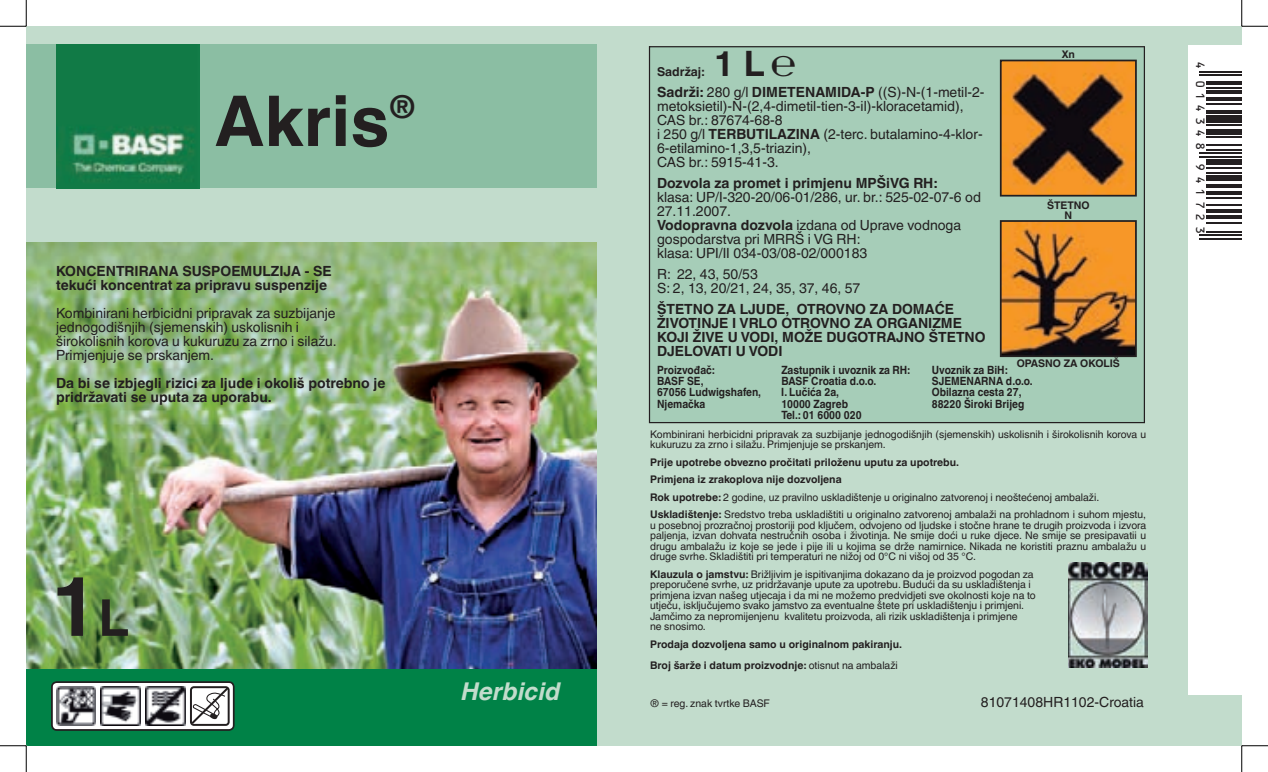
<style>
.page{position:relative;width:1268px;height:772px;background:#fff}
.page>*{position:absolute;margin:0;border:0;box-sizing:border-box;transform-origin:0 0}
.t1{font:700 82.25px "Helvetica Linotype";color:#231f20}
.t2{font:700 70px "Helvetica Linotype";color:#231f20}
.t3{font:700 35px "Helvetica Linotype";color:#231f20}
.t4{font:700 31.5px "Helvetica Linotype";color:#231f20}
.t5{font:italic 700 24.5px "Helvetica Linotype";color:#c2dccc}
.t6{font:14px/14px "Helvetica Linotype";color:#231f20}
.t7{font:700 14px/14px "Helvetica Linotype";color:#231f20}
.t8{font:700 12.25px "Helvetica Linotype";color:#231f20}
.t9{font:11.55px "OCRB";letter-spacing:.355em;color:#231f20}
.t10{font:700 11.38px "Helvetica Linotype";color:#231f20;scale:.9 1}
.t11{font:10.5px/10.5px "Helvetica Linotype";color:#231f20}
.t12{font:700 10.5px/20.8px "Helvetica Linotype";color:#231f20}
.s1{font-size:50.75px}
.s2{font-weight:400;font-size:28px}
.s3{font-weight:700}
.s4{font-weight:400}
</style>
<div class="page">
<div style="left:26px;top:26px;width:1216px;height:720px;background:#c2dccc"></div>
<img style="left:26px;top:242px;width:571px;height:427px">
<div style="left:26px;top:669px;width:571px;height:77px;background:#008247"></div>
<div style="left:649px;top:46px;width:496px;height:377px;background:#a6cdb8"></div>
<svg style="left:1000px;top:60px;width:137px;height:137px;background:#975e21"></svg>
<img style="left:1068px;top:562px;width:79px;height:105px">
<div style="left:26px;top:44px;width:571px;height:144px;background:#8bbea3"></div>
<img style="left:56px;top:44px;width:144px;height:144px">
<svg style="left:1000px;top:220px;width:137px;height:137px;background:#b37026"></svg>
<div style="left:1188px;top:45px;width:54px;height:649px;background:#fff"></div>
<hr style="left:1199px;top:71px;width:43px;height:1px;background:#231f20">
<hr style="left:1199px;top:74px;width:43px;height:2px;background:#231f20">
<hr style="left:1206px;top:81px;width:36px;height:4px;background:#231f20">
<hr style="left:1206px;top:87px;width:36px;height:1px;background:#231f20">
<hr style="left:1206px;top:90px;width:36px;height:4px;background:#231f20">
<hr style="left:1206px;top:97px;width:36px;height:4px;background:#231f20">
<hr style="left:1206px;top:103px;width:36px;height:1px;background:#231f20">
<hr style="left:1206px;top:110px;width:36px;height:3px;background:#231f20">
<div style="left:1206px;top:115px;width:36px;height:7px;background:#231f20"></div>
<hr style="left:1206px;top:124px;width:36px;height:2px;background:#231f20">
<div style="left:1206px;top:129px;width:36px;height:6px;background:#231f20"></div>
<hr style="left:1206px;top:136px;width:36px;height:2px;background:#231f20">
<hr style="left:1206px;top:144px;width:36px;height:1px;background:#231f20">
<hr style="left:1206px;top:149px;width:36px;height:2px;background:#231f20">
<hr style="left:1199px;top:152px;width:43px;height:2px;background:#231f20">
<hr style="left:1199px;top:156px;width:43px;height:2px;background:#231f20">
<div style="left:1206px;top:160px;width:36px;height:5px;background:#231f20"></div>
<hr style="left:1206px;top:167px;width:36px;height:2px;background:#231f20">
<hr style="left:1206px;top:172px;width:36px;height:2px;background:#231f20">
<div style="left:1206px;top:176px;width:36px;height:5px;background:#231f20"></div>
<hr style="left:1206px;top:185px;width:36px;height:3px;background:#231f20">
<hr style="left:1206px;top:192px;width:36px;height:3px;background:#231f20">
<hr style="left:1206px;top:197px;width:36px;height:2px;background:#231f20">
<hr style="left:1206px;top:204px;width:36px;height:2px;background:#231f20">
<hr style="left:1206px;top:209px;width:36px;height:4px;background:#231f20">
<hr style="left:1206px;top:215px;width:36px;height:3px;background:#231f20">
<hr style="left:1206px;top:222px;width:36px;height:2px;background:#231f20">
<hr style="left:1206px;top:231px;width:36px;height:2px;background:#231f20">
<hr style="left:1199px;top:234px;width:43px;height:2px;background:#231f20">
<hr style="left:1199px;top:238px;width:43px;height:2px;background:#231f20">
<svg style="left:51px;top:681px;width:184px;height:50px;background:#9d9ea0"></svg>
<svg style="left:0;top:0;width:27px;height:27px"></svg>
<svg style="left:0;top:745px;width:27px;height:27px"></svg>
<svg style="left:1241px;top:0;width:27px;height:27px"></svg>
<svg style="left:1241px;top:745px;width:27px;height:27px"></svg>
<h2 class="t2" style="left:215px;top:81px;width:176px">Akris</h2>
<h3 class="t4" style="left:389px;top:89px;width:28px">®</h3>
<h3 class="t7" style="left:56px;top:264px;width:277px">KONCENTRIRANA SUSPOEMULZIJA - SE tekući koncentrat za pripravu suspenzije</h3>
<h3 class="t6" style="left:56px;top:306px;width:282px">Kombinirani herbicidni pripravak za suzbijanje jednogodišnjih (sjemenskih) uskolisnih i širokolisnih korova u kukuruzu za zrno i silažu.<br>Primjenjuje se prskanjem.</h3>
<h3 class="t7" style="left:56px;top:376px;width:331px">Da bi se izbjegli rizici za ljude i okoliš potrebno je pridržavati se uputa za uporabu.</h3>
<h1 class="t1" style="left:51px;top:559px;width:79px">1<span class="s1">L</span></h1>
<h3 class="t5" style="left:461px;top:677px;width:101px">Herbicid</h3>
<p class="t12" style="left:1062px;top:44px;width:15px">Xn</p>
<h3 class="t3" style="left:714px;top:44px;width:83px">1 L<span class="s2">℮</span></h3>
<p class="t6" style="left:657px;top:85px;width:329px"><span class="s3">Sadrži:</span> 280 g/l <span class="s3">DIMETENAMIDA-P</span> ((S)-N-(1-metil-2- metoksietil)-N-(2,4-dimetil-tien-3-il)-kloracetamid), CAS br.: 87674-68-8<br>i 250 g/l <span class="s3">TERBUTILAZINA</span> (2-terc. butalamino-4-klor-6-etilamino-1,3,5-triazin),<br>CAS br.: 5915-41-3.</p>
<h3 class="t7" style="left:657px;top:176px;width:282px">Dozvola za promet i primjenu MPŠiVG RH:</h3>
<h3 class="t6" style="left:657px;top:190px;width:325px">klasa: UP/I-320-20/06-01/286, ur. br.: 525-02-07-6 od 27.11.2007.<br><span class="s3">Vodopravna dozvola</span> izdana od Uprave vodnoga gospodarstva pri MRRŠ i VG RH:<br>klasa: UPI/II 034-03/08-02/000183</h3>
<h3 class="t6" style="left:657px;top:267px;width:205px">R: 22, 43, 50/53<br>S: 2, 13, 20/21, 24, 35, 37, 46, 57</h3>
<h3 class="t7" style="left:657px;top:302px;width:330px">ŠTETNO ZA LJUDE, OTROVNO ZA DOMAĆE<br>ŽIVOTINJE I VRLO OTROVNO ZA ORGANIZME<br>KOJI ŽIVE U VODI, MOŽE DUGOTRAJNO ŠTETNO<br>DJELOVATI U VODI</h3>
<p class="t8" style="left:657px;top:65px;width:49px">Sadržaj:</p>
<p class="t12" style="left:1047px;top:195px;width:44px">ŠTETNO</p>
<p class="t12" style="left:1064px;top:205px;width:9px">N</p>
<p class="t12" style="left:1017px;top:353px;width:105px">OPASNO ZA OKOLIŠ</p>
<p class="t10" style="left:657px;top:363px;width:66px">Proizvođač:</p>
<p class="t10" style="left:781px;top:363px;width:145px">Zastupnik i uvoznik za RH:</p>
<p class="t10" style="left:932px;top:363px;width:86px">Uvoznik za BiH:</p>
<p class="t10" style="left:657px;top:374px;width:53px">BASF SE,</p>
<p class="t10" style="left:781px;top:374px;width:107px">BASF Croatia d.o.o.</p>
<p class="t10" style="left:932px;top:374px;width:113px">SJEMENARNA d.o.o.</p>
<p class="t10" style="left:657px;top:386px;width:117px">67056 Ludwigshafen,</p>
<p class="t10" style="left:781px;top:386px;width:66px">I. Lučića 2a,</p>
<p class="t10" style="left:932px;top:386px;width:101px">Obilazna cesta 27,</p>
<p class="t10" style="left:657px;top:397px;width:55px">Njemačka</p>
<p class="t10" style="left:781px;top:397px;width:76px">10000 Zagreb</p>
<p class="t10" style="left:932px;top:397px;width:104px">88220 Široki Brijeg</p>
<p class="t10" style="left:781px;top:408px;width:91px">Tel.: 01 6000 020</p>
<p class="t11" style="left:650px;top:429px;width:498px">Kombinirani herbicidni pripravak za suzbijanje jednogodišnjih (sjemenskih) uskolisnih i širokolisnih korova u kukuruzu za zrno i silažu. Primjenjuje se prskanjem.</p>
<p class="t11" style="left:650px;top:453px;width:498px;line-height:17.5px"><span class="s3">Prije upotrebe obvezno pročitati priloženu uputu za upotrebu.<br>Primjena iz zrakoplova nije dozvoljena<br>Rok upotrebe:</span> 2 godine, uz pravilno uskladištenje u originalno zatvorenoj i neoštećenoj ambalaži.<br><span class="s3">Uskladištenje:</span> Sredstvo treba uskladištiti u originalno zatvorenoj ambalaži na prohladnom i suhom mjestu,</p>
<p class="t11" style="left:650px;top:520px;width:498px;text-align:justify">u posebnoj prozračnoj prostoriji pod ključem, odvojeno od ljudske i stočne hrane te drugih proizvoda i izvora paljenja, izvan dohvata nestručnih osoba i životinja. Ne smije doći u ruke djece. Ne smije se presipavatii u drugu ambalažu iz koje se jede i pije ili u kojima se drže namirnice. Nikada ne koristiti praznu ambalažu u druge svrhe. Skladištiti pri temperaturi ne nižoj od 0°C ni višoj od 35 °C.</p>
<p class="t11" style="left:650px;top:569px;width:387px"><span class="s3">Klauzula o jamstvu:</span> Brižljivim je ispitivanjima dokazano da je proizvod pogodan za preporučene svrhe, uz pridržavanje upute za upotrebu. Budući da su uskladištenja i primjena izvan našeg utjecaja i da mi ne možemo predvidjeti sve okolnosti koje na to utječu, isključujemo svako jamstvo za eventualne štete pri uskladištenju i primjeni.<br>Jamčimo za nepromijenjenu kvalitetu proizvoda, ali rizik uskladištenja i primjene<br>ne snosimo.</p>
<p class="t12" style="left:650px;top:634px;width:253px">Prodaja dozvoljena samo u originalnom pakiranju.<br>Broj šarže i datum proizvodnje: <span class="s4">otisnut na ambalaži</span></p>
<p class="t11" style="left:650px;top:698px;width:121px">® = reg. znak tvrtke BASF</p>
<h3 class="t6" style="left:981px;top:695px;width:165px">81071408HR1102-Croatia</h3>
<p class="t9" style="left:1206px;top:61px;width:174px;rotate:90deg">4 014348 941723</p>
</div>
